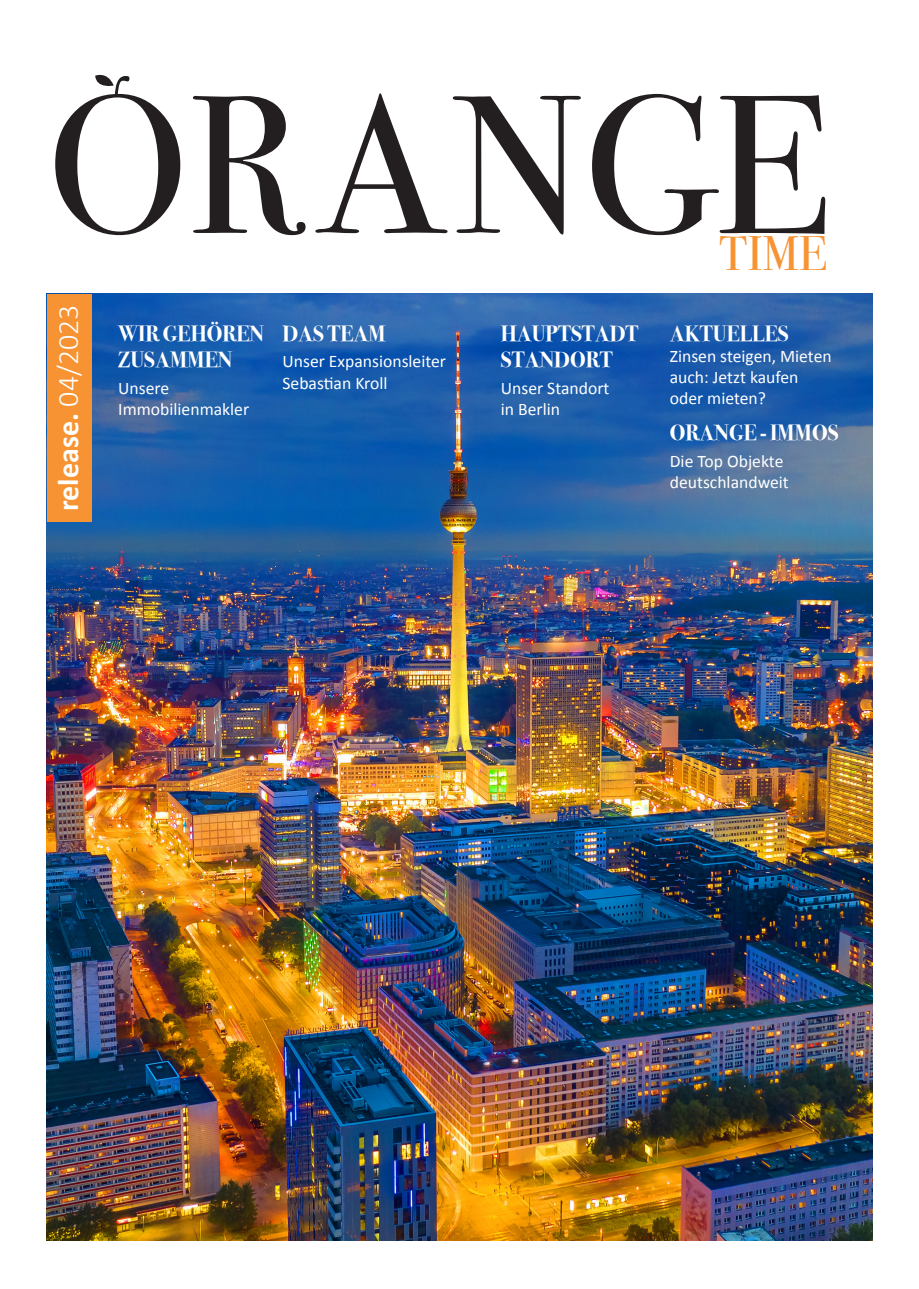
<style>
.page{position:relative;width:919px;height:1289px;background:#fff}
.page>*{position:absolute;margin:0;border:0;box-sizing:border-box;transform-origin:0 0}
.t1{font:196.8px "Bodoni Svty Two ITCTT";color:#231f20}
.t2{font:48.3px "Bodoni Svty Two ITCTT";color:#f79332}
.t3{font:700 30px "Calibri";color:#fff}
.t4{font:700 22.05px/26.4px "Bodoni Svty Two ITCTT";color:#fff}
.t5{font:17.7px/21.1px "Calibri";color:#fff}
.s1{font-weight:300}
</style>
<div class="page">
<img style="left:47px;top:294px;width:825px;height:946px">
<div style="left:47px;top:294px;width:44px;height:227px;background:#f79332"></div>
<svg style="left:95px;top:74px;width:34px;height:22px"></svg>
<p class="t1" style="left:47px;top:5px;width:783px">ORANGE</p>
<p class="t2" style="left:719px;top:214px;width:109px">TIME</p>
<p class="t3" style="left:47px;top:511px;width:208px;rotate:-90deg">release. <span class="s1">04/2023</span></p>
<p class="t4" style="left:118px;top:318px;width:147px">WIR GEHÖREN<br>ZUSAMMEN</p>
<p class="t5" style="left:118px;top:377px;width:132px">Unsere<br>Immobilienmakler</p>
<p class="t4" style="left:282px;top:318px;width:105px">DAS TEAM</p>
<p class="t5" style="left:282px;top:350px;width:165px">Unser Expansionsleiter<br>Sebastian Kroll</p>
<p class="t4" style="left:501px;top:318px;width:139px">HAUPTSTADT<br>STANDORT</p>
<p class="t5" style="left:501px;top:377px;width:110px">Unser Standort in Berlin</p>
<p class="t4" style="left:669px;top:318px;width:120px">AKTUELLES</p>
<p class="t5" style="left:669px;top:345px;width:163px">Zinsen steigen, Mieten auch: Jetzt kaufen oder mieten?</p>
<p class="t4" style="left:669px;top:417px;width:170px">ORANGE - IMMOS</p>
<p class="t5" style="left:669px;top:450px;width:121px">Die Top Objekte deutschlandweit</p>
</div>
